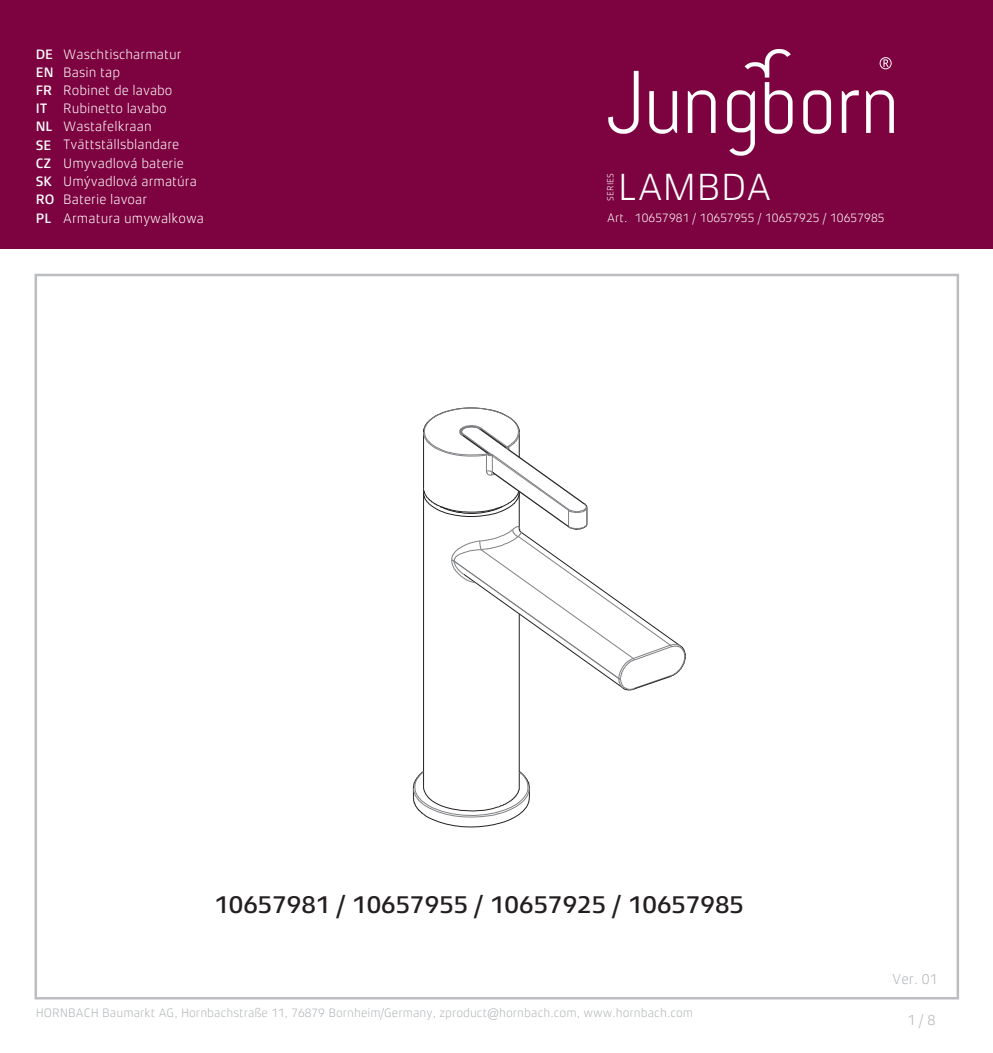
<style>
.page{position:relative;width:993px;height:1053px;background:#fff}
.page>*{position:absolute;margin:0;border:0;box-sizing:border-box;transform-origin:0 0}
.t1{font:300 38.5px "Xenois Sans Pro";color:#fff}
.t2{font:500 25px "Xenois Sans Pro";color:#231f20}
.t3{font:300 15px "Xenois Sans Pro";color:#b1b5b8}
.t4{font:300 14.75px "Xenois Sans Pro";color:#b1b5b8}
.t5{font:300 14px/18.2px "Xenois Sans Pro";color:#fff}
.t6{font:500 14px/18.2px "Xenois Sans Pro";color:#fff}
.t7{font:300 12.5px "Xenois Sans Pro";color:#b1b5b8}
.t8{font:300 12.5px "Xenois Sans Pro";letter-spacing:.01em;color:#fff}
.t9{font:300 9.25px "Xenois Sans Pro";color:#fff}
.s1{font-weight:300}
</style>
<div class="page">
<div style="left:0;top:0;width:992px;height:248px;background:#7d0340"></div>
<svg style="left:608px;top:49px;width:285px;height:107px"></svg>
<hr style="left:423px;top:492px;width:1px;height:294px;background:#231f20">
<hr style="left:518px;top:614px;width:1px;height:172px;background:#231f20">
<svg style="left:412px;top:770px;width:118px;height:58px"></svg>
<svg style="left:423px;top:407px;width:262px;height:283px"></svg>
<p class="t6" style="left:36px;top:45px;width:147px">DE <span class="s1">Waschtischarmatur<br></span>EN<br>FR<br>IT<br>NL<br>SE<br>CZ<br>SK<br>RO<br>PL</p>
<p class="t5" style="left:63px;top:63px;width:142px">Basin tap<br>Robinet de lavabo<br>Rubinetto lavabo<br>Wastafelkraan<br>Tvättställsblandare<br>Umyvadlová baterie<br>Umývadlová armatúra<br>Baterie lavoar<br>Armatura umywalkowa</p>
<p class="t9" style="left:604px;top:200px;width:29px;rotate:-90deg">SERIES</p>
<h1 class="t1" style="left:617px;top:165px;width:155px">LAMBDA</h1>
<p class="t8" style="left:607px;top:211px;width:279px">Art. 10657981 / 10657955 / 10657925 / 10657985</p>
<h2 class="t2" style="left:214px;top:890px;width:531px">10657981 / 10657955 / 10657925 / 10657985</h2>
<p class="t7" style="left:36px;top:1005px;width:658px">HORNBACH Baumarkt AG, Hornbachstraße 11, 76879 Bornheim/Germany, zproduct@hornbach.com, www.hornbach.com</p>
<p class="t4" style="left:891px;top:970px;width:47px">Ver. 01</p>
<p class="t3" style="left:907px;top:1011px;width:30px">1 / 8</p>
</div>
